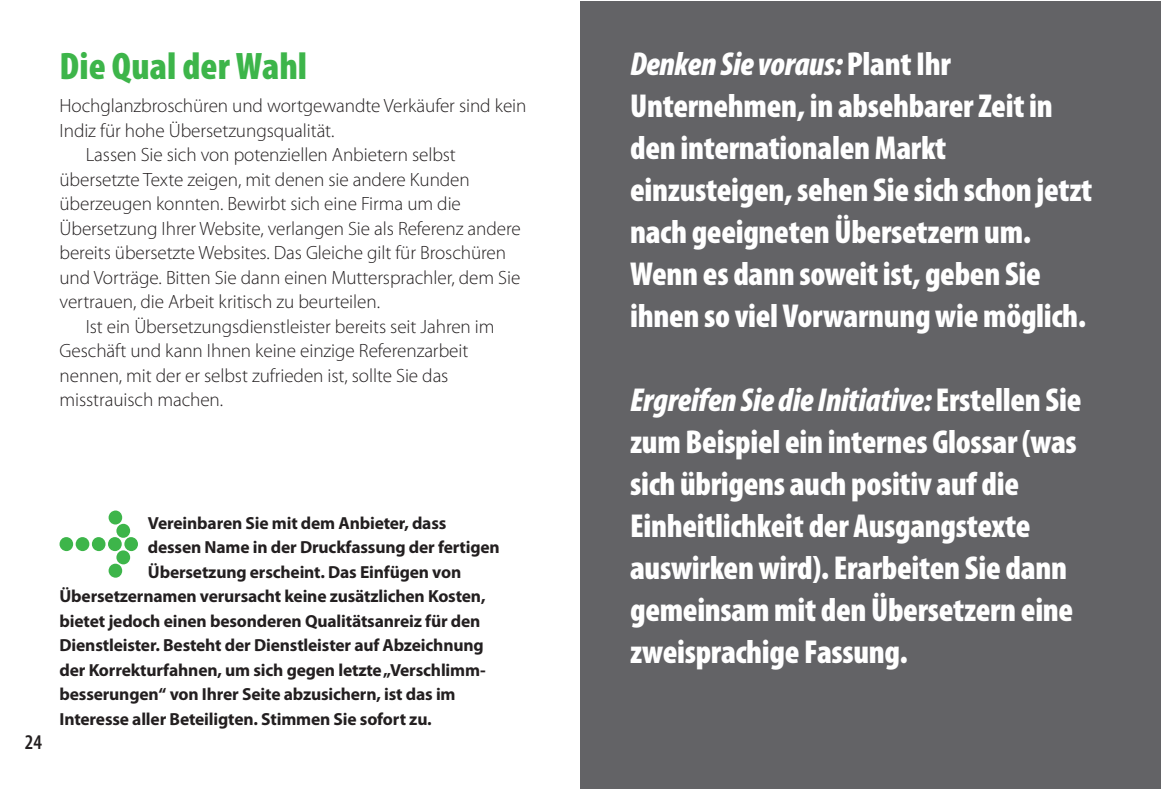
<style>
.page{position:relative;width:1161px;height:789px;background:#fff}
.page>*{position:absolute;margin:0;border:0;box-sizing:border-box;transform-origin:0 0}
.t1{font:900 condensed 38.5px "Myriad Pro";color:#3db54a}
.t2{font:900 condensed 33.25px/42px "Myriad Pro";letter-spacing:-.01em;color:#fff}
.t3{font:600 condensed 21px "Myriad Pro";color:#231f20}
.t4{font:300 19.25px "Myriad Pro";letter-spacing:-.005em;color:#231f20}
.t5{font:700 17.5px "Myriad Pro";letter-spacing:-.01em;color:#231f20}
.s1{font-style:italic}
</style>
<div class="page">
<div style="left:580px;top:1px;width:580px;height:788px;background:#636366"></div>
<svg style="left:60px;top:510px;width:78px;height:68px"></svg>
<h1 class="t1" style="left:60px;top:42px;width:249px">Die Qual der Wahl</h1>
<p class="t4" style="left:60px;top:94px;width:468px">Hochglanzbroschüren und wortgewandte Verkäufer sind kein</p>
<p class="t4" style="left:60px;top:119px;width:276px">Indiz für hohe Übersetzungsqualität.</p>
<p class="t4" style="left:86px;top:143px;width:372px">Lassen Sie sich von potenziellen Anbietern selbst</p>
<p class="t4" style="left:60px;top:168px;width:412px">übersetzte Texte zeigen, mit denen sie andere Kunden</p>
<p class="t4" style="left:60px;top:192px;width:403px">überzeugen konnten. Bewirbt sich eine Firma um die</p>
<p class="t4" style="left:60px;top:217px;width:463px">Übersetzung Ihrer Website, verlangen Sie als Referenz andere</p>
<p class="t4" style="left:60px;top:241px;width:448px">bereits übersetzte Websites. Das Gleiche gilt für Broschüren</p>
<p class="t4" style="left:60px;top:266px;width:462px">und Vorträge. Bitten Sie dann einen Muttersprachler, dem Sie</p>
<p class="t4" style="left:60px;top:290px;width:322px">vertrauen, die Arbeit kritisch zu beurteilen.</p>
<p class="t4" style="left:86px;top:315px;width:410px">Ist ein Übersetzungsdienstleister bereits seit Jahren im</p>
<p class="t4" style="left:60px;top:339px;width:410px">Geschäft und kann Ihnen keine einzige Referenzarbeit</p>
<p class="t4" style="left:60px;top:364px;width:390px">nennen, mit der er selbst zufrieden ist, sollte Sie das</p>
<p class="t4" style="left:60px;top:388px;width:165px">misstrauisch machen.</p>
<p class="t3" style="left:25px;top:729px;width:19px">24</p>
<p class="t5" style="left:148px;top:511px;width:300px">Vereinbaren Sie mit dem Anbieter, dass</p>
<p class="t5" style="left:148px;top:536px;width:353px">dessen Name in der Druckfassung der fertigen</p>
<p class="t5" style="left:148px;top:560px;width:315px">Übersetzung erscheint. Das Einfügen von</p>
<p class="t5" style="left:60px;top:585px;width:427px">Übersetzernamen verursacht keine zusätzlichen Kosten,</p>
<p class="t5" style="left:60px;top:609px;width:422px">bietet jedoch einen besonderen Qualitätsanreiz für den</p>
<p class="t5" style="left:60px;top:634px;width:426px">Dienstleister. Besteht der Dienstleister auf Abzeichnung</p>
<p class="t5" style="left:60px;top:658px;width:428px">der Korrekturfahnen, um sich gegen letzte „Verschlimm-</p>
<p class="t5" style="left:60px;top:683px;width:398px">besserungen“ von Ihrer Seite abzusichern, ist das im</p>
<p class="t5" style="left:60px;top:707px;width:374px">Interesse aller Beteiligten. Stimmen Sie sofort zu.</p>
<p class="t2" style="left:630px;top:42px;width:464px"><span class="s1">Denken Sie voraus:</span> Plant Ihr Unternehmen, in absehbarer Zeit in den internationalen Markt einzusteigen, sehen Sie sich schon jetzt nach geeigneten Übersetzern um.<br>Wenn es dann soweit ist, geben Sie ihnen so viel Vorwarnung wie möglich.</p>
<p class="t2" style="left:630px;top:377px;width:453px"><span class="s1">Ergreifen Sie die Initiative:</span> Erstellen Sie zum Beispiel ein internes Glossar (was sich übrigens auch positiv auf die Einheitlichkeit der Ausgangstexte auswirken wird). Erarbeiten Sie dann gemeinsam mit den Übersetzern eine zweisprachige Fassung.</p>
</div>
